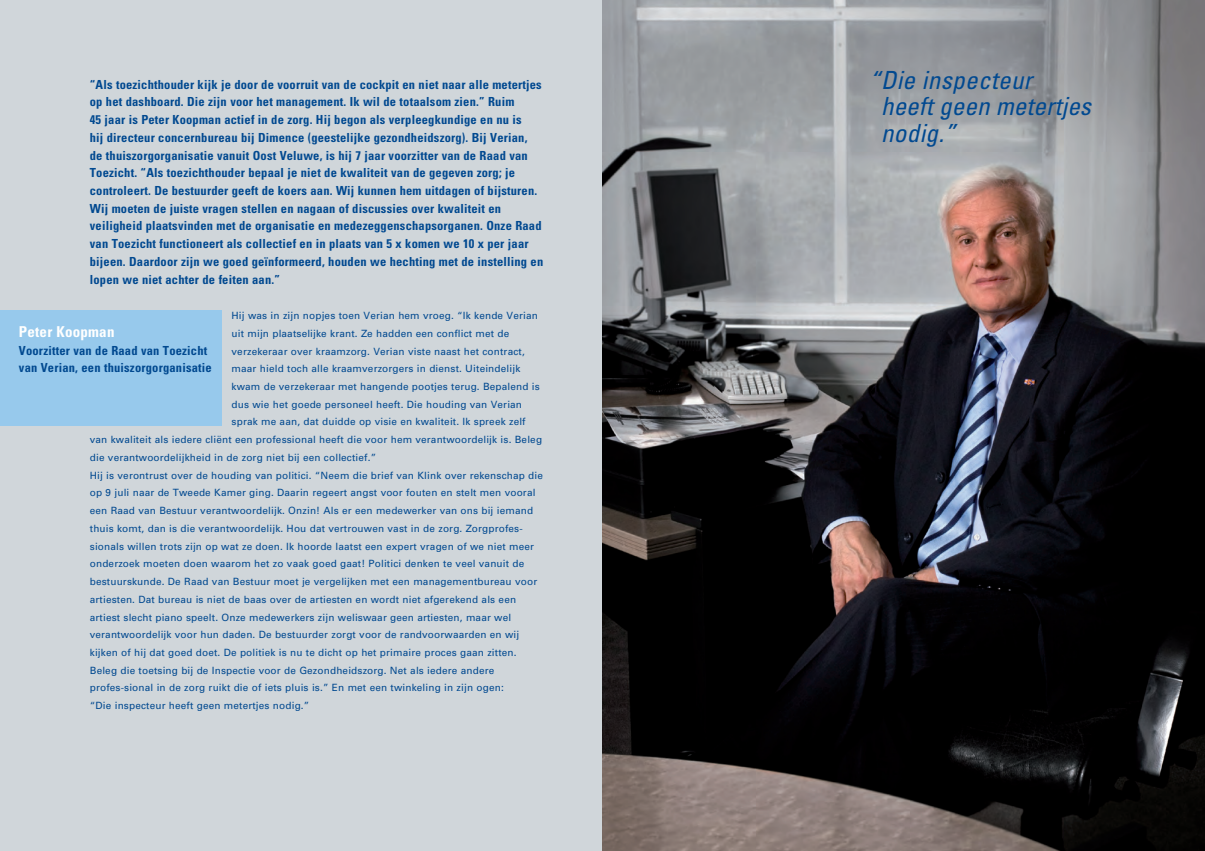
<style>
.page{position:relative;width:1205px;height:851px;background:#fff}
.page>*{position:absolute;margin:0;border:0;box-sizing:border-box;transform-origin:0 0}
.Normaal{font:italic condensed 25px/26.6px "Univers";letter-spacing:.01em;color:#014990}
.Normaal-2{font:700 condensed 15px "Univers";letter-spacing:.015em;color:#fff}
.Normaal-3{font:700 condensed 12.5px/17.8px "Univers";letter-spacing:.015em;color:#014990}
.Normaal-4{font:10px/17.8px "Univers";letter-spacing:.015em;color:#014990}
</style>
<div class="page">
<div style="left:0;top:0;width:602px;height:850px;background:#d0d6da"></div>
<div style="left:0;top:310px;width:221px;height:115px;background:#97c9ec"></div>
<img style="left:602px;top:0;width:603px;height:850px">
<p class="Normaal-3" style="left:90px;top:75px;width:453px">“Als toezichthouder kijk je door de voorruit van de cockpit en niet naar alle metertjes op het dashboard. Die zijn voor het management. Ik wil de totaalsom zien.” Ruim</p>
<p class="Normaal-3" style="left:90px;top:110px;width:439px">45 jaar is Peter Koopman actief in de zorg. Hij begon als verpleegkundige en nu is hij directeur concernbureau bij Dimence (geestelijke gezondheidszorg). Bij Verian, de thuiszorgorganisatie vanuit Oost Veluwe, is hij 7 jaar voorzitter van de Raad van Toezicht. “Als toezichthouder bepaal je niet de kwaliteit van de gegeven zorg; je</p>
<p class="Normaal-3" style="left:90px;top:181px;width:449px">controleert. De bestuurder geeft de koers aan. Wij kunnen hem uitdagen of bijsturen.<br>Wij moeten de juiste vragen stellen en nagaan of discussies over kwaliteit en</p>
<p class="Normaal-3" style="left:90px;top:217px;width:453px">veiligheid plaatsvinden met de organisatie en medezeggenschapsorganen. Onze Raad van Toezicht functioneert als collectief en in plaats van 5 x komen we 10 x per jaar</p>
<p class="Normaal-3" style="left:90px;top:252px;width:455px">bijeen. Daardoor zijn we goed geïnformeerd, houden we hechting met de instelling en lopen we niet achter de feiten aan.”</p>
<p class="Normaal-4" style="left:232px;top:306px;width:308px">Hij was in zijn nopjes toen Verian hem vroeg. “Ik kende Verian</p>
<p class="Normaal-4" style="left:232px;top:324px;width:279px">uit mijn plaatselijke krant. Ze hadden een conflict met de</p>
<p class="Normaal-4" style="left:232px;top:342px;width:310px">verzekeraar over kraamzorg. Verian viste naast het contract, maar hield toch alle kraamverzorgers in dienst. Uiteindelijk kwam de verzekeraar met hangende pootjes terug. Bepalend is dus wie het goede personeel heeft. Die houding van Verian</p>
<p class="Normaal-4" style="left:232px;top:413px;width:295px">sprak me aan, dat duidde op visie en kwaliteit. Ik spreek zelf</p>
<p class="Normaal-4" style="left:90px;top:430px;width:454px">van kwaliteit als iedere cliënt een professional heeft die voor hem verantwoordelijk is. Beleg die verantwoordelijkheid in de zorg niet bij een collectief.”</p>
<p class="Normaal-4" style="left:90px;top:466px;width:455px">Hij is verontrust over de houding van politici. “Neem die brief van Klink over rekenschap die op 9 juli naar de Tweede Kamer ging. Daarin regeert angst voor fouten en stelt men vooral</p>
<p class="Normaal-4" style="left:90px;top:501px;width:445px">een Raad van Bestuur verantwoordelijk. Onzin! Als er een medewerker van ons bij iemand thuis komt, dan is die verantwoordelijk. Hou dat vertrouwen vast in de zorg. Zorgprofes-</p>
<p class="Normaal-4" style="left:90px;top:537px;width:449px">sionals willen trots zijn op wat ze doen. Ik hoorde laatst een expert vragen of we niet meer onderzoek moeten doen waarom het zo vaak goed gaat! Politici denken te veel vanuit de bestuurskunde. De Raad van Bestuur moet je vergelijken met een managementbureau voor artiesten. Dat bureau is niet de baas over de artiesten en wordt niet afgerekend als een</p>
<p class="Normaal-4" style="left:90px;top:607px;width:423px">artiest slecht piano speelt. Onze medewerkers zijn weliswaar geen artiesten, maar wel</p>
<p class="Normaal-4" style="left:90px;top:625px;width:431px">verantwoordelijk voor hun daden. De bestuurder zorgt voor de randvoorwaarden en wij</p>
<p class="Normaal-4" style="left:90px;top:643px;width:428px">kijken of hij dat goed doet. De politiek is nu te dicht op het primaire proces gaan zitten.</p>
<p class="Normaal-4" style="left:90px;top:661px;width:415px">Beleg die toetsing bij de Inspectie voor de Gezondheidszorg. Net als iedere andere profes-sional in de zorg ruikt die of iets pluis is.” En met een twinkeling in zijn ogen: “Die inspecteur heeft geen metertjes nodig.”</p>
<p class="Normaal-2" style="left:19px;top:322px;width:97px">Peter Koopman</p>
<p class="Normaal-3" style="left:19px;top:341px;width:194px">Voorzitter van de Raad van Toezicht van Verian, een thuiszorgorganisatie</p>
<p class="Normaal" style="left:869px;top:66px;width:164px">“Die inspecteur</p>
<p class="Normaal" style="left:881px;top:92px;width:211px">heeft geen metertjes nodig.”</p>
</div>
